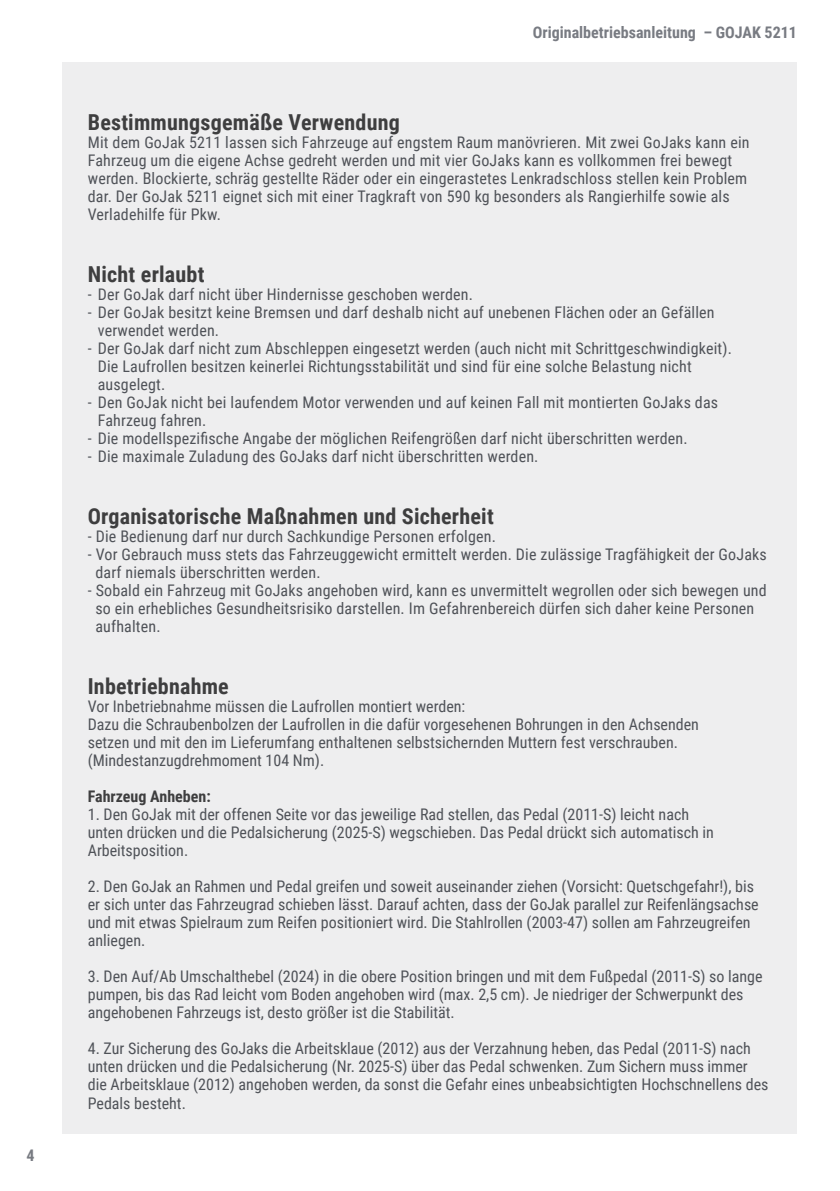
<style>
.page{position:relative;width:840px;height:1191px;background:#fff}
.page>*{position:absolute;margin:0;border:0;box-sizing:border-box;transform-origin:0 0}
.t1{font:700 22px "Roboto Condensed";letter-spacing:.01em;color:#3e3e3f}
.t2{font:16px/18px "Roboto Condensed";color:#4f5258}
.t3{font:700 16px "Roboto Condensed";color:#787b82}
.t4{font:700 16px "Roboto Condensed";color:#3e3e3f}
</style>
<div class="page">
<div style="left:62px;top:62px;width:734px;height:1072px;background:#eeeeef"></div>
<p class="t3" style="left:26px;top:1144px;width:10px">4</p>
<p class="t3" style="left:532px;top:21px;width:265px">Originalbetriebsanleitung – GOJAK 5211</p>
<h1 class="t1" style="left:88px;top:107px;width:313px">Bestimmungsgemäße Verwendung</h1>
<p class="t2" style="left:88px;top:133px;width:663px">Mit dem GoJak 5211 lassen sich Fahrzeuge auf engstem Raum manövrieren. Mit zwei GoJaks kann ein Fahrzeug um die eigene Achse gedreht werden und mit vier GoJaks kann es vollkommen frei bewegt werden. Blockierte, schräg gestellte Räder oder ein eingerastetes Lenkradschloss stellen kein Problem dar. Der GoJak 5211 eignet sich mit einer Tragkraft von 590 kg besonders als Rangierhilfe sowie als Verladehilfe für Pkw.</p>
<h1 class="t1" style="left:88px;top:258px;width:118px">Nicht erlaubt</h1>
<p class="t2" style="left:88px;top:284px;width:386px">- Der GoJak darf nicht über Hindernisse geschoben werden.</p>
<p class="t2" style="left:98px;top:302px;width:618px;text-indent:-10px">- Der GoJak besitzt keine Bremsen und darf deshalb nicht auf unebenen Flächen oder an Gefällen verwendet werden.</p>
<p class="t2" style="left:98px;top:338px;width:635px;text-indent:-10px">- Der GoJak darf nicht zum Abschleppen eingesetzt werden (auch nicht mit Schrittgeschwindigkeit).<br>Die Laufrollen besitzen keinerlei Richtungsstabilität und sind für eine solche Belastung nicht ausgelegt.</p>
<p class="t2" style="left:98px;top:392px;width:621px;text-indent:-10px">- Den GoJak nicht bei laufendem Motor verwenden und auf keinen Fall mit montierten GoJaks das<br>Fahrzeug fahren.</p>
<p class="t2" style="left:88px;top:428px;width:601px">- Die modellspezifische Angabe der möglichen Reifengrößen darf nicht überschritten werden.</p>
<p class="t2" style="left:88px;top:446px;width:452px">- Die maximale Zuladung des GoJaks darf nicht überschritten werden.</p>
<h1 class="t1" style="left:88px;top:500px;width:407px">Organisatorische Maßnahmen und Sicherheit</h1>
<p class="t2" style="left:88px;top:526px;width:409px">- Die Bedienung darf nur durch Sachkundige Personen erfolgen.</p>
<p class="t2" style="left:95px;top:544px;width:672px;text-indent:-8px">- Vor Gebrauch muss stets das Fahrzeuggewicht ermittelt werden. Die zulässige Tragfähigkeit der GoJaks darf niemals überschritten werden.</p>
<p class="t2" style="left:95px;top:580px;width:672px;text-indent:-8px">- Sobald ein Fahrzeug mit GoJaks angehoben wird, kann es unvermittelt wegrollen oder sich bewegen und so ein erhebliches Gesundheitsrisiko darstellen. Im Gefahrenbereich dürfen sich daher keine Personen aufhalten.</p>
<h1 class="t1" style="left:88px;top:671px;width:142px">Inbetriebnahme</h1>
<p class="t2" style="left:88px;top:697px;width:612px">Vor Inbetriebnahme müssen die Laufrollen montiert werden:<br>Dazu die Schraubenbolzen der Laufrollen in die dafür vorgesehenen Bohrungen in den Achsenden setzen und mit den im Lieferumfang enthaltenen selbstsichernden Muttern fest verschrauben. (Mindestanzugdrehmoment 104 Nm).</p>
<p class="t4" style="left:88px;top:785px;width:124px">Fahrzeug Anheben:</p>
<p class="t2" style="left:88px;top:805px;width:627px">1. Den GoJak mit der offenen Seite vor das jeweilige Rad stellen, das Pedal (2011-S) leicht nach unten drücken und die Pedalsicherung (2025-S) wegschieben. Das Pedal drückt sich automatisch in<br>Arbeitsposition.</p>
<p class="t2" style="left:88px;top:877px;width:672px">2. Den GoJak an Rahmen und Pedal greifen und soweit auseinander ziehen (Vorsicht: Quetschgefahr!), bis er sich unter das Fahrzeugrad schieben lässt. Darauf achten, dass der GoJak parallel zur Reifenlängsachse und mit etwas Spielraum zum Reifen positioniert wird. Die Stahlrollen (2003-47) sollen am Fahrzeugreifen anliegen.</p>
<p class="t2" style="left:88px;top:967px;width:676px">3. Den Auf/Ab Umschalthebel (2024) in die obere Position bringen und mit dem Fußpedal (2011-S) so lange pumpen, bis das Rad leicht vom Boden angehoben wird (max. 2,5 cm). Je niedriger der Schwerpunkt des angehobenen Fahrzeugs ist, desto größer ist die Stabilität.</p>
<p class="t2" style="left:88px;top:1039px;width:681px">4. Zur Sicherung des GoJaks die Arbeitsklaue (2012) aus der Verzahnung heben, das Pedal (2011-S) nach unten drücken und die Pedalsicherung (Nr. 2025-S) über das Pedal schwenken. Zum Sichern muss immer die Arbeitsklaue (2012) angehoben werden, da sonst die Gefahr eines unbeabsichtigten Hochschnellens des Pedals besteht.</p>
</div>
